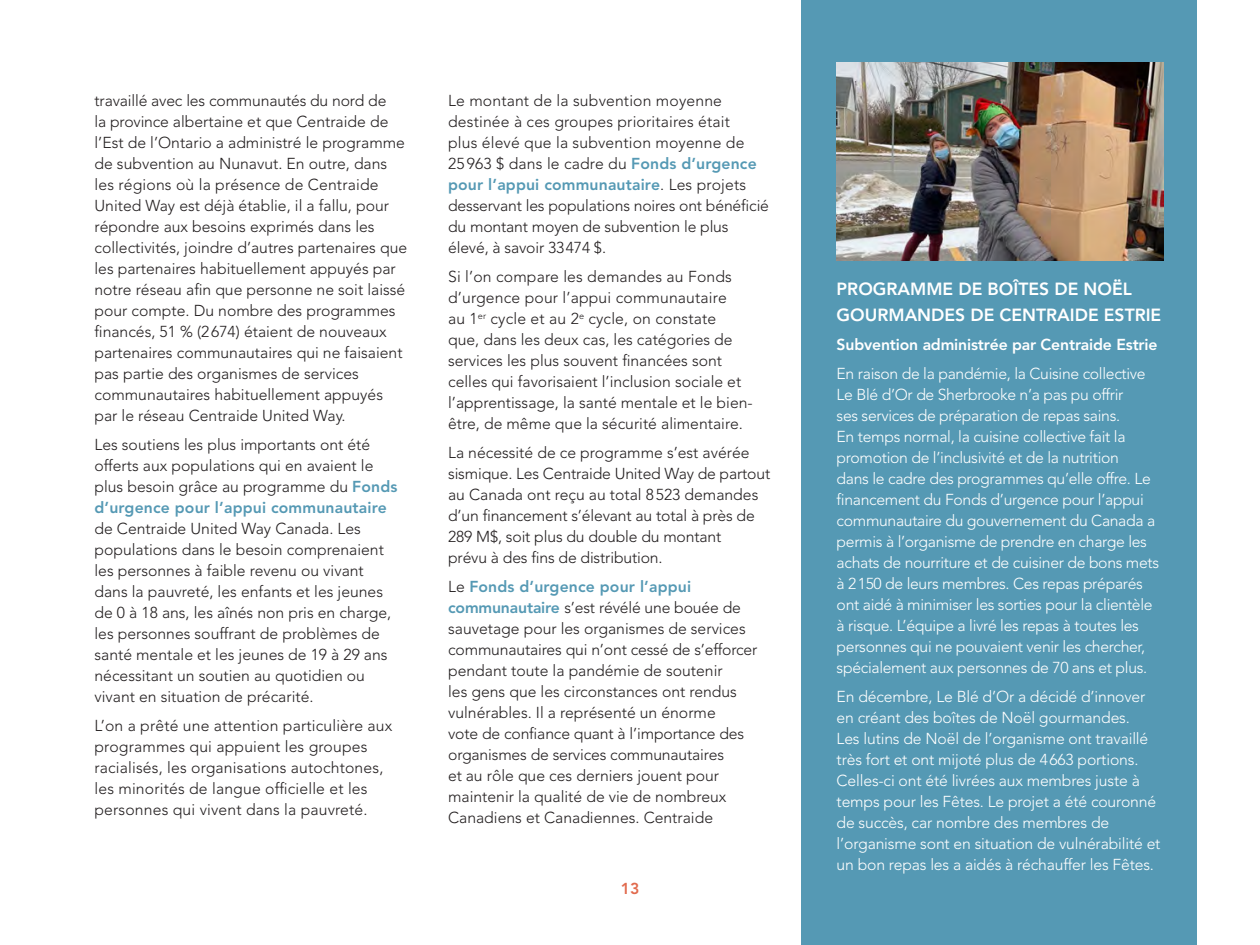
<style>
.page{position:relative;width:1260px;height:945px;background:#fff}
.page>*{position:absolute;margin:0;border:0;box-sizing:border-box;transform-origin:0 0}
.t1{font:800 17.5px/26.2px "Avenir";color:#fff}
.t2{font:300 15.75px/21px "Avenir";color:#231f20}
.t3{font:300 15.75px/21px "Avenir";letter-spacing:-.02em;color:#fff}
.t4{font:800 15.75px "Avenir";letter-spacing:-.01em;color:#fff}
.t5{font:800 15.75px "Avenir";color:#e16a4d}
.s1{font-weight:800;color:#5599b4}
</style>
<div class="page">
<div style="left:802px;top:0;width:395px;height:945px;background:#5599b4"></div>
<img style="left:837px;top:62px;width:327px;height:199px">
<p class="t2" style="left:94px;top:91px;width:314px">travaillé avec les communautés du nord de<br>la province albertaine et que Centraide de l’Est de l’Ontario a administré le programme de subvention au Nunavut. En outre, dans les régions où la présence de Centraide United Way est déjà établie, il a fallu, pour répondre aux besoins exprimés dans les collectivités, joindre d’autres partenaires que les partenaires habituellement appuyés par notre réseau afin que personne ne soit laissé pour compte. Du nombre des programmes financés, 51 % (2674) étaient de nouveaux partenaires communautaires qui ne faisaient pas partie des organismes de services communautaires habituellement appuyés par le réseau Centraide United Way.</p>
<p class="t2" style="left:94px;top:434px;width:304px">Les soutiens les plus importants ont été offerts aux populations qui en avaient le plus besoin grâce au programme du <span class="s1">Fonds d’urgence pour l’appui communautaire </span>de Centraide United Way Canada. Les populations dans le besoin comprenaient les personnes à faible revenu ou vivant dans la pauvreté, les enfants et les jeunes de 0 à 18 ans, les aînés non pris en charge, les personnes souffrant de problèmes de santé mentale et les jeunes de 19 à 29 ans nécessitant un soutien au quotidien ou vivant en situation de précarité.</p>
<p class="t2" style="left:94px;top:715px;width:299px">L’on a prêté une attention particulière aux programmes qui appuient les groupes racialisés, les organisations autochtones, les minorités de langue officielle et les personnes qui vivent dans la pauvreté.</p>
<p class="t2" style="left:448px;top:90px;width:322px">Le montant de la subvention moyenne destinée à ces groupes prioritaires était<br>plus élevé que la subvention moyenne de<br>25 963 $ dans le cadre du <span class="s1">Fonds d’urgence pour l’appui communautaire</span>. Les projets desservant les populations noires ont bénéficié du montant moyen de subvention le plus élevé, à savoir 33474 $.</p>
<p class="t2" style="left:448px;top:266px;width:306px">Si l’on compare les demandes au Fonds d’urgence pour l’appui communautaire<br>au 1<sup>er</sup> cycle et au 2<sup>e</sup> cycle, on constate<br>que, dans les deux cas, les catégories de services les plus souvent financées sont celles qui favorisaient l’inclusion sociale et l’apprentissage, la santé mentale et le bien&shy;être, de même que la sécurité alimentaire.</p>
<p class="t2" style="left:448px;top:442px;width:324px">La nécessité de ce programme s’est avérée sismique. Les Centraide United Way de partout au Canada ont reçu au total 8523 demandes d’un financement s’élevant au total à près de 289 M$, soit plus du double du montant<br>prévu à des fins de distribution.</p>
<p class="t2" style="left:448px;top:576px;width:311px">Le <span class="s1">Fonds d’urgence pour l’appui communautaire</span> s’est révélé une bouée de sauvetage pour les organismes de services communautaires qui n’ont cessé de s’efforcer pendant toute la pandémie de soutenir<br>les gens que les circonstances ont rendus vulnérables. Il a représenté un énorme<br>vote de confiance quant à l’importance des organismes de services communautaires<br>et au rôle que ces derniers jouent pour maintenir la qualité de vie de nombreux Canadiens et Canadiennes. Centraide</p>
<p class="t5" style="left:621px;top:879px;width:20px">13</p>
<p class="t1" style="left:837px;top:276px;width:326px">PROGRAMME DE BOÎTES DE NOËL<br>GOURMANDES DE CENTRAIDE ESTRIE</p>
<p class="t4" style="left:837px;top:335px;width:322px">Subvention administrée par Centraide Estrie</p>
<p class="t3" style="left:837px;top:363px;width:324px">En raison de la pandémie, la Cuisine collective Le Blé d’Or de Sherbrooke n’a pas pu offrir<br>ses services de préparation de repas sains.<br>En temps normal, la cuisine collective fait la promotion de l’inclusivité et de la nutrition<br>dans le cadre des programmes qu’elle offre. Le financement du Fonds d’urgence pour l’appui communautaire du gouvernement du Canada a permis à l’organisme de prendre en charge les achats de nourriture et de cuisiner de bons mets à 2150 de leurs membres. Ces repas préparés ont aidé à minimiser les sorties pour la clientèle à risque. L’équipe a livré les repas à toutes les personnes qui ne pouvaient venir les chercher, spécialement aux personnes de 70 ans et plus.</p>
<p class="t3" style="left:837px;top:686px;width:325px">En décembre, Le Blé d’Or a décidé d’innover en créant des boîtes de Noël gourmandes.<br>Les lutins de Noël de l’organisme ont travaillé très fort et ont mijoté plus de 4663 portions.<br>Celles-ci ont été livrées aux membres juste à temps pour les Fêtes. Le projet a été couronné de succès, car nombre des membres de l’organisme sont en situation de vulnérabilité et un bon repas les a aidés à réchauffer les Fêtes.</p>
</div>
